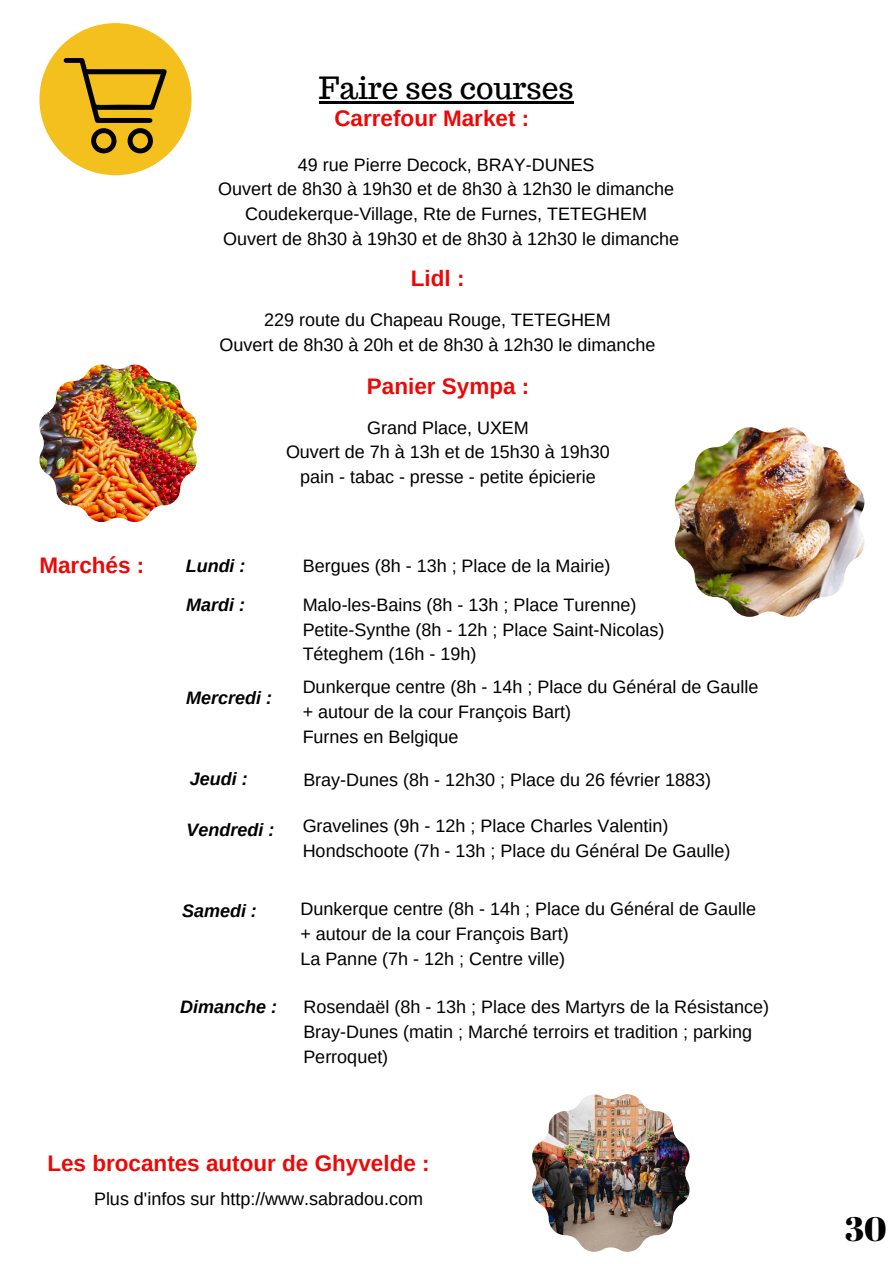
<style>
.page{position:relative;width:893px;height:1264px;background:#fff}
.page>*{position:absolute;margin:0;border:0;box-sizing:border-box;transform-origin:0 0}
.t1{font:33.9px "Abril Fatface";color:#000}
.t2{font:30px "Trocchi";color:#000}
.t3{font:700 22.5px "Arimo";color:#ed0808}
.t4{font:18px/24.8px "Arimo";color:#000}
.t5{font:italic 700 18px "Arimo";color:#000}
</style>
<div class="page">
<div style="left:39px;top:23px;width:152px;height:152px;background:#f4c01e;border-radius:50%"></div>
<svg style="left:64px;top:58px;width:103px;height:95px"></svg>
<img style="left:674px;top:427px;width:190px;height:190px">
<img style="left:39px;top:364px;width:158px;height:158px">
<hr style="left:319px;top:101px;width:254px;height:2px;background:#000">
<img style="left:532px;top:1094px;width:157px;height:157px">
<p class="t2" style="left:319px;top:68px;width:256px">Faire ses courses</p>
<p class="t3" style="left:334px;top:106px;width:196px">Carrefour Market :</p>
<p class="t4" style="left:298px;top:152px;width:298px">49 rue Pierre Decock, BRAY-DUNES</p>
<p class="t4" style="left:218px;top:177px;width:457px">Ouvert de 8h30 à 19h30 et de 8h30 à 12h30 le dimanche</p>
<p class="t4" style="left:245px;top:201px;width:403px">Coudekerque-Village, Rte de Furnes, TETEGHEM</p>
<p class="t4" style="left:223px;top:226px;width:457px">Ouvert de 8h30 à 19h30 et de 8h30 à 12h30 le dimanche</p>
<p class="t3" style="left:411px;top:265px;width:55px">Lidl :</p>
<p class="t4" style="left:264px;top:307px;width:348px">229 route du Chapeau Rouge, TETEGHEM</p>
<p class="t4" style="left:219px;top:332px;width:437px">Ouvert de 8h30 à 20h et de 8h30 à 12h30 le dimanche</p>
<p class="t3" style="left:367px;top:373px;width:164px">Panier Sympa :</p>
<p class="t4" style="left:367px;top:415px;width:163px">Grand Place, UXEM</p>
<p class="t4" style="left:286px;top:439px;width:325px">Ouvert de 7h à 13h et de 15h30 à 19h30</p>
<p class="t4" style="left:300px;top:464px;width:297px">pain - tabac - presse - petite épicierie</p>
<p class="t3" style="left:39px;top:553px;width:106px">Marchés :</p>
<p class="t5" style="left:186px;top:555px;width:61px">Lundi :</p>
<p class="t4" style="left:303px;top:553px;width:309px">Bergues (8h - 13h ; Place de la Mairie)</p>
<p class="t5" style="left:186px;top:594px;width:60px">Mardi :</p>
<p class="t4" style="left:302px;top:592px;width:335px">Malo-les-Bains (8h - 13h ; Place Turenne)</p>
<p class="t4" style="left:302px;top:617px;width:363px">Petite-Synthe (8h - 12h ; Place Saint-Nicolas)</p>
<p class="t4" style="left:302px;top:641px;width:175px">Téteghem (16h - 19h)</p>
<p class="t5" style="left:186px;top:687px;width:87px">Mercredi :</p>
<p class="t4" style="left:302px;top:674px;width:457px">Dunkerque centre (8h - 14h ; Place du Général de Gaulle + autour de la cour François Bart)</p>
<p class="t4" style="left:302px;top:724px;width:157px">Furnes en Belgique</p>
<p class="t5" style="left:190px;top:768px;width:59px">Jeudi :</p>
<p class="t4" style="left:303px;top:767px;width:409px">Bray-Dunes (8h - 12h30 ; Place du 26 février 1883)</p>
<p class="t5" style="left:187px;top:820px;width:89px">Vendredi :</p>
<p class="t4" style="left:302px;top:813px;width:367px">Gravelines (9h - 12h ; Place Charles Valentin)</p>
<p class="t4" style="left:302px;top:838px;width:429px">Hondschoote (7h - 13h ; Place du Général De Gaulle)</p>
<p class="t5" style="left:182px;top:900px;width:76px">Samedi :</p>
<p class="t4" style="left:300px;top:896px;width:457px">Dunkerque centre (8h - 14h ; Place du Général de Gaulle + autour de la cour François Bart)</p>
<p class="t4" style="left:300px;top:946px;width:266px">La Panne (7h - 12h ; Centre ville)</p>
<p class="t5" style="left:180px;top:996px;width:98px">Dimanche :</p>
<p class="t4" style="left:303px;top:994px;width:467px">Rosendaël (8h - 13h ; Place des Martyrs de la Résistance)</p>
<p class="t4" style="left:303px;top:1019px;width:450px">Bray-Dunes (matin ; Marché terroirs et tradition ; parking<br>Perroquet)</p>
<p class="t3" style="left:47px;top:1150px;width:383px">Les brocantes autour de Ghyvelde :</p>
<p class="t4" style="left:94px;top:1186px;width:331px">Plus d'infos sur http://www.sabradou.com</p>
<p class="t1" style="left:844px;top:1204px;width:43px">30</p>
</div>
